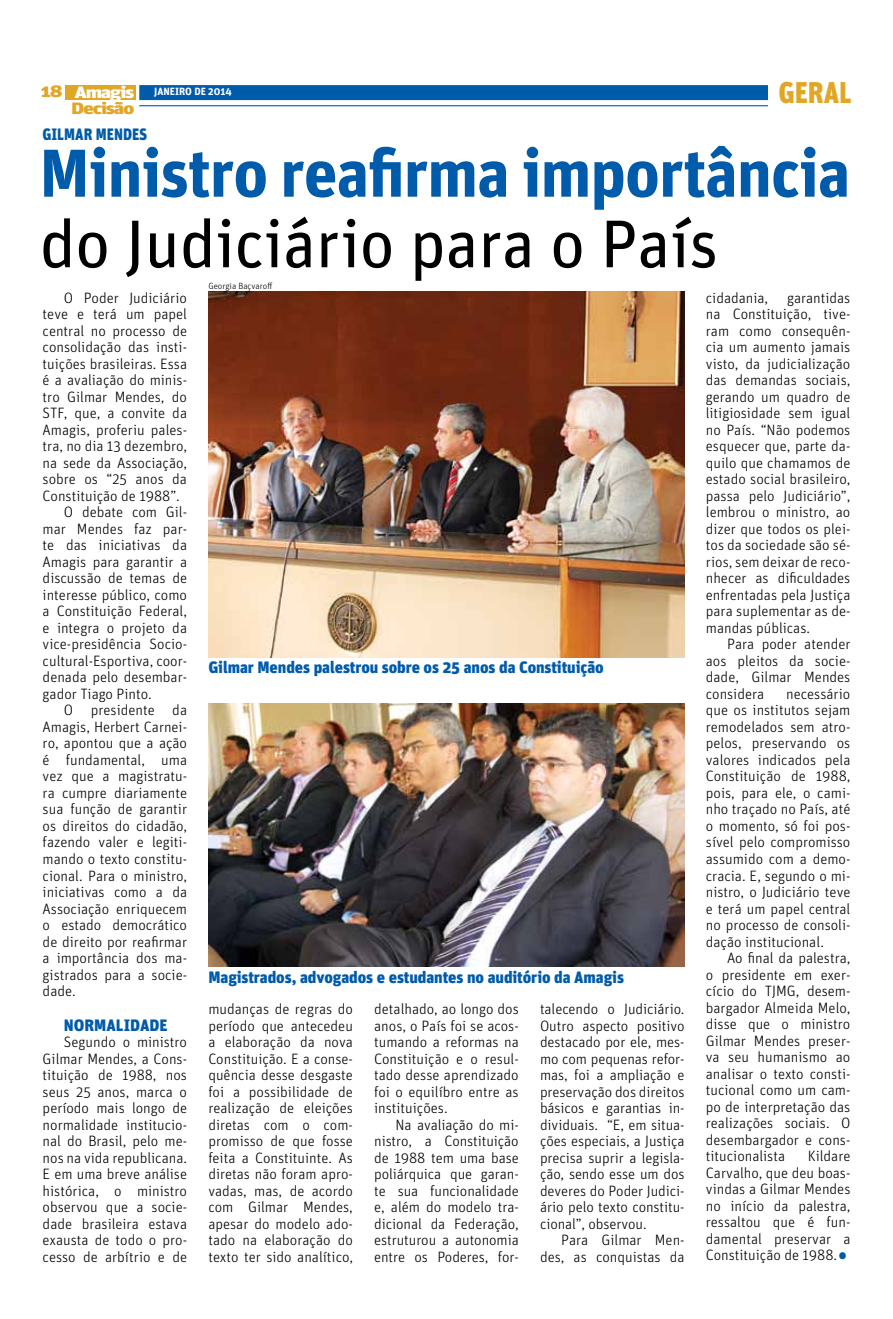
<style>
.page{position:relative;width:893px;height:1319px;background:#fff}
.page>*{position:absolute;margin:0;border:0;box-sizing:border-box;transform-origin:0 0}
.t1{font:700 67.5px "Unit";letter-spacing:-.015em;color:#005baa}
.t2{font:67.5px "Unit";letter-spacing:-.01em;color:#000}
.t3{font:300 37.5px "Unit";color:#005baa}
.t4{font:900 30px "Unit";color:#e1a625;scale:.9 1}
.t5{font:900 16.5px "Unit";letter-spacing:-.005em;color:#005baa}
.t6{font:900 16.5px "Unit";letter-spacing:-.005em;color:#005baa;scale:.9 1}
.t7{font:900 16.5px "Unit";color:#e1a625;scale:1.33 1}
.t8{font:900 16.5px "Unit";letter-spacing:-.06em;color:#fff;scale:1.33 1}
.t9{font:300 15px/16.5px "Unit";color:#000;text-align:justify}
.t10{font:700 10.5px "Unit";color:#fff}
.t11{font:300 9px "Unit";color:#000}
</style>
<div class="page">
<div style="left:139px;top:85px;width:711px;height:15px;background:#005baa"></div>
<hr style="left:139px;top:105px;width:711px;height:1px;background:#005baa">
<div style="left:66px;top:85px;width:70px;height:15px;background:#e1a625"></div>
<div style="left:768px;top:79px;width:84px;height:31px;background:#fff"></div>
<img style="left:208px;top:291px;width:477px;height:366px">
<img style="left:208px;top:703px;width:477px;height:263px">
<p class="t7" style="left:40px;top:81px;width:18px">18</p>
<p class="t10" style="left:154px;top:85px;width:6px">janei</p>
<p class="t10" style="left:179px;top:85px;width:54px">RO de 2014</p>
<h3 class="t4" style="left:778px;top:73px;width:80px">GeRAL</h3>
<p class="t8" style="left:75px;top:82px;width:47px">Amagis</p>
<p class="t7" style="left:71px;top:98px;width:49px">Decisão</p>
<p class="t6" style="left:42px;top:124px;width:118px">Gilmar Mendes</p>
<h1 class="t1" style="left:39px;top:132px;width:813px">Ministro reafirma importância</h1>
<h1 class="t2" style="left:39px;top:204px;width:680px">do Judiciário para o País</h1>
<p class="t9" style="left:64px;top:289px;width:125px">O Poder Judiciário</p>
<p class="t9" style="left:43px;top:305px;width:146px">teve e terá um papel</p>
<p class="t9" style="left:43px;top:322px;width:146px">central no processo de</p>
<p class="t9" style="left:43px;top:338px;width:146px">consolidação das insti-</p>
<p class="t9" style="left:43px;top:355px;width:146px">tuições brasileiras. Essa</p>
<p class="t9" style="left:43px;top:371px;width:146px">é a avaliação do minis-</p>
<p class="t9" style="left:43px;top:388px;width:146px">tro Gilmar Mendes, do</p>
<p class="t9" style="left:43px;top:404px;width:146px">STF, que, a convite da</p>
<p class="t9" style="left:43px;top:421px;width:146px">Amagis, proferiu pales-</p>
<p class="t9" style="left:43px;top:437px;width:146px">tra, no dia 13 dezembro,</p>
<p class="t9" style="left:43px;top:454px;width:146px">na sede da Associação,</p>
<p class="t9" style="left:43px;top:470px;width:146px">sobre os “25 anos da</p>
<p class="t9" style="left:43px;top:487px;width:139px">Constituição de 1988”.</p>
<p class="t9" style="left:64px;top:503px;width:125px">O debate com Gil-</p>
<p class="t9" style="left:43px;top:520px;width:146px">mar Mendes faz par-</p>
<p class="t9" style="left:43px;top:536px;width:146px">te das iniciativas da</p>
<p class="t9" style="left:43px;top:553px;width:146px">Amagis para garantir a</p>
<p class="t9" style="left:43px;top:569px;width:146px">discussão de temas de</p>
<p class="t9" style="left:43px;top:586px;width:146px">interesse público, como</p>
<p class="t9" style="left:43px;top:602px;width:146px">a Constituição Federal,</p>
<p class="t9" style="left:43px;top:619px;width:146px">e integra o projeto da</p>
<p class="t9" style="left:43px;top:635px;width:146px">vice-presidência Socio-</p>
<p class="t9" style="left:43px;top:652px;width:146px">cultural-Esportiva, coor-</p>
<p class="t9" style="left:43px;top:668px;width:146px">denada pelo desembar-</p>
<p class="t9" style="left:43px;top:685px;width:111px">gador Tiago Pinto.</p>
<p class="t9" style="left:64px;top:701px;width:125px">O presidente da</p>
<p class="t9" style="left:43px;top:718px;width:146px">Amagis, Herbert Carnei-</p>
<p class="t9" style="left:43px;top:734px;width:146px">ro, apontou que a ação</p>
<p class="t9" style="left:43px;top:751px;width:146px">é fundamental, uma</p>
<p class="t9" style="left:43px;top:767px;width:146px">vez que a magistratu-</p>
<p class="t9" style="left:43px;top:784px;width:146px">ra cumpre diariamente</p>
<p class="t9" style="left:43px;top:800px;width:146px">sua função de garantir</p>
<p class="t9" style="left:43px;top:817px;width:146px">os direitos do cidadão,</p>
<p class="t9" style="left:43px;top:833px;width:146px">fazendo valer e legiti-</p>
<p class="t9" style="left:43px;top:850px;width:146px">mando o texto constitu-</p>
<p class="t9" style="left:43px;top:866px;width:146px">cional. Para o ministro,</p>
<p class="t9" style="left:43px;top:883px;width:146px">iniciativas como a da</p>
<p class="t9" style="left:43px;top:899px;width:146px">Associação enriquecem</p>
<p class="t9" style="left:43px;top:916px;width:146px">o estado democrático</p>
<p class="t9" style="left:43px;top:932px;width:146px">de direito por reafirmar</p>
<p class="t9" style="left:43px;top:949px;width:146px">a importância dos ma-</p>
<p class="t9" style="left:43px;top:965px;width:146px">gistrados para a socie-</p>
<p class="t9" style="left:43px;top:982px;width:35px">dade.</p>
<p class="t5" style="left:64px;top:1014px;width:105px">Normalidade</p>
<p class="t9" style="left:43px;top:1033px;width:146px;text-indent:21px">Segundo o ministro Gilmar Mendes, a Cons&shy;tituição de 1988, nos seus 25 anos, marca o período mais longo de normalidade institucio&shy;nal do Brasil, pelo me&shy;nos na vida republicana.<br>E em uma breve análise histórica, o ministro observou que a socie&shy;dade brasileira estava exausta de todo o pro&shy;cesso de arbítrio e de</p>
<p class="t11" style="left:208px;top:281px;width:65px">Georgia Baçvaroff</p>
<p class="t5" style="left:208px;top:657px;width:397px">Gilmar Mendes palestrou sobre os 25 anos da Constituição</p>
<p class="t5" style="left:208px;top:966px;width:417px">Magistrados, advogados e estudantes no auditório da Amagis</p>
<p class="t9" style="left:208px;top:1000px;width:146px">mudanças de regras do período que antecedeu a elaboração da nova Constituição. E a conse&shy;quência desse desgaste foi a possibilidade de realização de eleições diretas com o com&shy;promisso de que fosse feita a Constituinte. As diretas não foram apro&shy;vadas, mas, de acordo com Gilmar Mendes, apesar do modelo ado&shy;tado na elaboração do texto ter sido analítico,</p>
<p class="t9" style="left:374px;top:1000px;width:146px">detalhado, ao longo dos anos, o País foi se acos&shy;tumando a reformas na Constituição e o resul&shy;tado desse aprendizado foi o equilíbro entre as instituições.</p>
<p class="t9" style="left:374px;top:1115px;width:146px;text-indent:21px">Na avaliação do mi&shy;nistro, a Constituição de 1988 tem uma base poliárquica que garan&shy;te sua funcionalidade e, além do modelo tra&shy;dicional da Federação, estruturou a autonomia entre os Poderes, for-</p>
<p class="t9" style="left:540px;top:1000px;width:146px">talecendo o Judiciário.<br>Outro aspecto positivo destacado por ele, mes&shy;mo com pequenas refor&shy;mas, foi a ampliação e preservação dos direitos básicos e garantias in&shy;dividuais. “E, em situa&shy;ções especiais, a Justiça precisa suprir a legisla&shy;ção, sendo esse um dos deveres do Poder Judici&shy;ário pelo texto constitu&shy;cional”, observou.</p>
<p class="t9" style="left:540px;top:1231px;width:146px;text-align:right">Para Gilmar Men&shy;des, as conquistas da</p>
<p class="t9" style="left:706px;top:289px;width:146px;text-indent:81px">garantidas na Constituição, tive&shy;ram como consequên&shy;cia um aumento jamais visto, da judicialização das demandas sociais, gerando um quadro de litigiosidade sem igual no País. “Não podemos esquecer que, parte da&shy;quilo que chamamos de estado social brasileiro, passa pelo Judiciário”, lembrou o ministro, ao dizer que todos os plei&shy;tos da sociedade são sé&shy;rios, sem deixar de reco&shy;nhecer as dificuldades enfrentadas pela Justiça para suplementar as de&shy;mandas públicas.</p>
<p class="t9" style="left:706px;top:635px;width:146px;text-indent:21px">Para poder atender aos pleitos da socie&shy;dade, Gilmar Mendes considera</p>
<p class="t9" style="left:706px;top:289px;width:64px">cidadania,</p>
<p class="t9" style="left:706px;top:685px;width:146px;text-indent:80px">necessário que os institutos sejam remodelados sem atro&shy;pelos, preservando os valores indicados pela Constituição de 1988, pois, para ele, o cami&shy;nho traçado no País, até o momento, só foi pos&shy;sível pelo compromisso assumido com a demo&shy;cracia. E, segundo o mi&shy;nistro, o Judiciário teve e terá um papel central no processo de consoli&shy;dação institucional.</p>
<p class="t9" style="left:706px;top:949px;width:146px;text-indent:21px">Ao final da palestra, o presidente em exer&shy;cício do TJMG, desem&shy;bargador Almeida Melo, disse que o ministro Gilmar Mendes preser&shy;va seu humanismo ao analisar o texto consti&shy;tucional como um cam&shy;po de interpretação das realizações sociais. O desembargador e cons&shy;titucionalista</p>
<p class="t9" style="left:706px;top:1147px;width:146px;text-indent:102px">Kildare Carvalho, que deu boas&shy;vindas a Gilmar Mendes no início da palestra, ressaltou que é fun&shy;damental preservar a Constituição de 1988.</p>
<h2 class="t3" style="left:837px;top:1232px;width:13px">•</h2>
</div>
